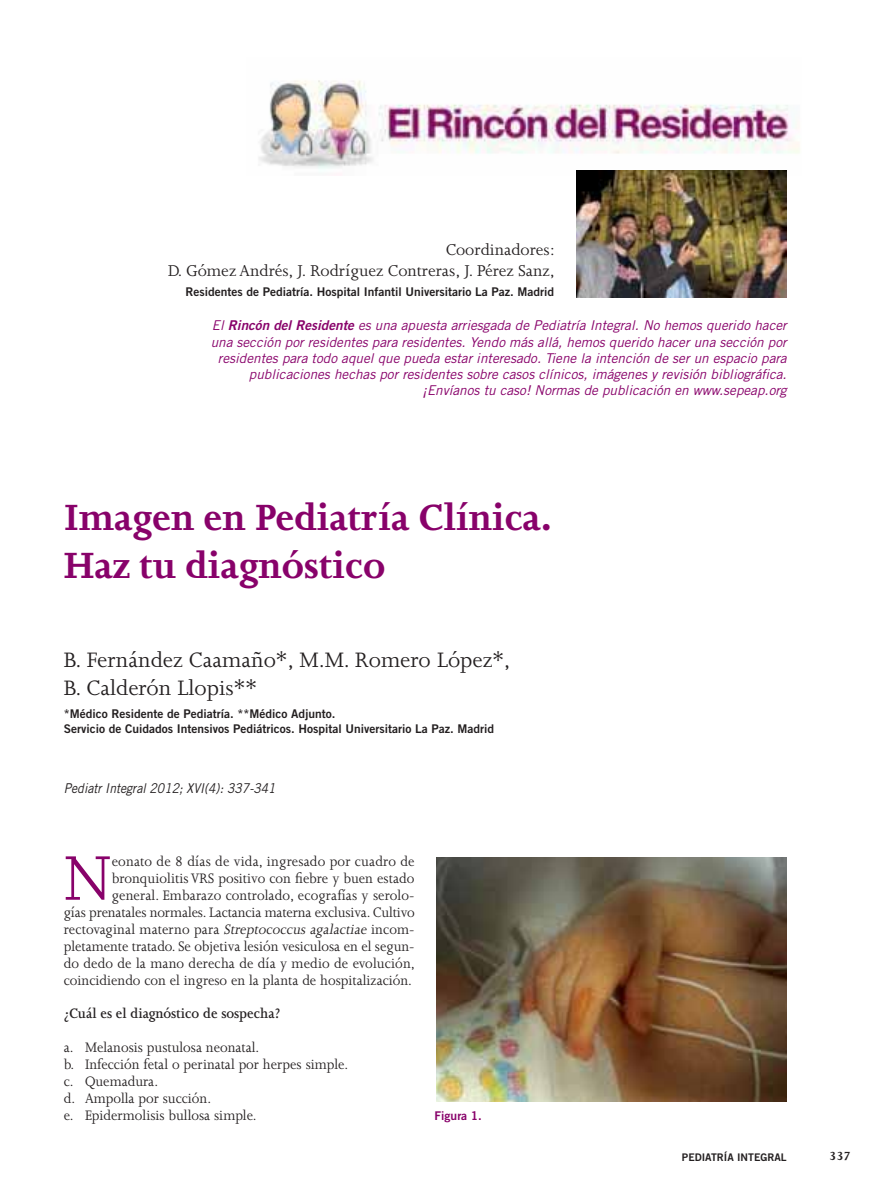
<style>
.page{position:relative;width:893px;height:1191px;background:#fff}
.page>*{position:absolute;margin:0;border:0;box-sizing:border-box;transform-origin:0 0}
.t1{font:72.3px "Joanna MT Std";color:#88026a;scale:.95 1}
.t2{font:700 42px/48px "Joanna MT Std";color:#88026a}
.t3{font:24px/28.8px "Joanna MT Std";color:#231f20}
.t4{font:18px/21.6px "Joanna MT Std";color:#231f20;text-align:right}
.t5{font:15.75px/17px "Joanna MT Std";color:#231f20;text-align:right;scale:.95 1}
.t6{font:600 15.75px "Joanna MT Std";color:#231f20;scale:.95 1}
.t7{font:italic 13.5px/16.2px "Trade Gothic";color:#88026a;text-align:right}
.t8{font:italic 13.5px "Trade Gothic";color:#231f20;scale:.9 1}
.t9{font:700 13.5px "Joanna MT Std";color:#231f20}
.t10{font:12px/14.4px "Trade Gothic Bold Two";color:#231f20}
.t11{font:12px "Trade Gothic Bold Two";color:#88026a}
.t12{font:10.5px "Trade Gothic Bold Two";color:#231f20}
.s1{font-family:"Trade Gothic Bold Two"}
.s2{font-style:italic}
</style>
<div class="page">
<img style="left:259px;top:80px;width:541px;height:96px">
<img style="left:577px;top:170px;width:210px;height:127px">
<img style="left:436px;top:857px;width:350px;height:244px">
<p class="t4" style="left:168px;top:240px;width:388px">Coordinadores:<br>D. Gómez Andrés, J. Rodríguez Contreras, J. Pérez Sanz,</p>
<p class="t10" style="left:186px;top:285px;width:370px">Residentes de Pediatría. Hospital Infantil Universitario La Paz. Madrid</p>
<p class="t7" style="left:211px;top:318px;width:577px">El <span class="s1">Rincón del Residente</span> es una apuesta arriesgada de Pediatría Integral. No hemos querido hacer una sección por residentes para residentes. Yendo más allá, hemos querido hacer una sección por residentes para todo aquel que pueda estar interesado. Tiene la intención de ser un espacio para publicaciones hechas por residentes sobre casos clínicos, imágenes y revisión bibliográfica. ¡Envíanos tu caso! Normas de publicación en www.sepeap.org</p>
<h2 class="t2" style="left:64px;top:497px;width:489px">Imagen en Pediatría Clínica.<br>Haz tu diagnóstico</h2>
<h3 class="t3" style="left:64px;top:647px;width:448px">B. Fernández Caamaño*, M.M. Romero López*,<br>B. Calderón Llopis**</h3>
<p class="t10" style="left:64px;top:708px;width:432px">*Médico Residente de Pediatría. **Médico Adjunto.<br>Servicio de Cuidados Intensivos Pediátricos. Hospital Universitario La Paz. Madrid</p>
<p class="t8" style="left:64px;top:783px;width:237px">Pediatr Integral 2012; XVI(4): 337-341</p>
<p class="t5" style="left:64px;top:854px;width:371px">eonato de 8 días de vida, ingresado por cuadro de bronquiolitis VRS positivo con fiebre y buen estado general. Embarazo controlado, ecografías y serolo-<br>gías prenatales normales. Lactancia materna exclusiva. Cultivo rectovaginal materno para <span class="s2">Streptococcus agalactiae</span> incom&shy;pletamente tratado. Se objetiva lesión vesiculosa en el segun&shy;do dedo de la mano derecha de día y medio de evolución, coincidiendo con el ingreso en la planta de hospitalización.</p>
<p class="t6" style="left:64px;top:1008px;width:229px">¿Cuál es el diagnóstico de sospecha?</p>
<p class="t5" style="left:64px;top:1040px;width:301px;text-align:left">a. Melanosis pustulosa neonatal.<br>b. Infección fetal o perinatal por herpes simple. c. Quemadura.<br>d. Ampolla por succión.<br>e. Epidermolisis bullosa simple.</p>
<h1 class="t1" style="left:64px;top:852px;width:52px">N</h1>
<p class="t11" style="left:435px;top:1110px;width:49px">Figura 1.</p>
<p class="t12" style="left:682px;top:1153px;width:106px">PEDIATRÍA INTEGRAL</p>
<p class="t9" style="left:829px;top:1151px;width:23px">337</p>
</div>
